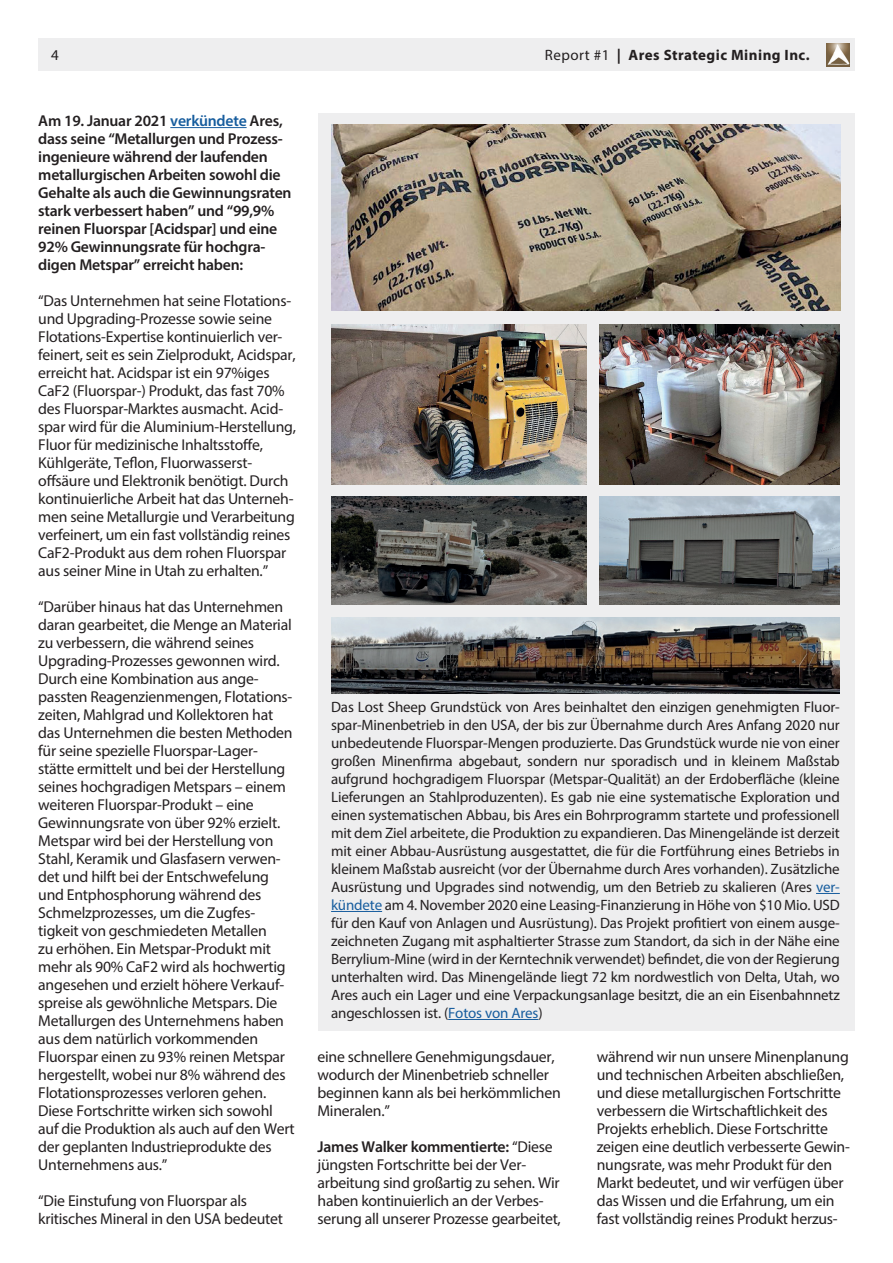
<style>
.page{position:relative;width:893px;height:1263px;background:#fff}
.page>*{position:absolute;margin:0;border:0;box-sizing:border-box;transform-origin:0 0}
.t1{font:15.75px/18px "Myriad Pro";letter-spacing:-.015em;color:#231f20}
.t2{font:600 15.75px/18px "Myriad Pro";letter-spacing:-.015em;color:#231f20}
.t3{font:15px/18px "Myriad Pro";letter-spacing:-.01em;color:#231f20;text-align:justify}
.t4{font:700 15px "Myriad Pro";letter-spacing:.03em;color:#231f20}
.s1{font-weight:400}
.s2{color:#175d9e}
.s3{font-weight:600}
</style>
<div class="page">
<hr style="left:170px;top:127px;width:77px;height:1px;background:#175d9e">
<div style="left:38px;top:38px;width:817px;height:33px;background:#eeeeef"></div>
<img style="left:827px;top:43px;width:22px;height:23px">
<div style="left:319px;top:113px;width:536px;height:918px;background:#eeeeef"></div>
<img style="left:331px;top:125px;width:510px;height:186px">
<img style="left:331px;top:324px;width:255px;height:160px">
<img style="left:600px;top:324px;width:240px;height:160px">
<img style="left:600px;top:497px;width:240px;height:108px">
<img style="left:331px;top:497px;width:255px;height:108px">
<svg style="left:816px;top:893px;width:24px;height:1px"></svg>
<hr style="left:331px;top:911px;width:51px;height:1px;background:#175d9e">
<hr style="left:448px;top:1019px;width:90px;height:1px;background:#175d9e">
<img style="left:331px;top:618px;width:509px;height:76px">
<p class="t3" style="left:51px;top:46px;width:9px">4</p>
<p class="t4" style="left:545px;top:47px;width:266px"><span class="s1">Report #1</span> | Ares Strategic Mining Inc.</p>
<p class="t2" style="left:38px;top:111px;width:255px">Am 19. Januar 2021 <span class="s2">verkündete</span> Ares, dass seine “Metallurgen und Prozess&shy;ingenieure während der laufenden metallurgischen Arbeiten sowohl die Gehalte als auch die Gewinnungsraten stark verbessert haben” und “99,9% reinen Fluorspar [Acidspar] und eine 92% Gewinnungsrate für hochgra&shy;digen Metspar” erreicht haben:</p>
<p class="t1" style="left:38px;top:291px;width:259px">“Das Unternehmen hat seine Flotations&shy;und Upgrading-Prozesse sowie seine Flotations-Expertise kontinuierlich ver&shy;feinert, seit es sein Zielprodukt, Acidspar, erreicht hat. Acidspar ist ein 97%iges CaF2 (Fluorspar-) Produkt, das fast 70% des Fluorspar-Marktes ausmacht. Acid&shy;spar wird für die Aluminium-Herstellung, Fluor für medizinische Inhaltsstoffe, Kühlgeräte, Teflon, Fluorwasserst&shy;offsäure und Elektronik benötigt. Durch kontinuierliche Arbeit hat das Unterneh&shy;men seine Metallurgie und Verarbeitung verfeinert, um ein fast vollständig reines CaF2-Produkt aus dem rohen Fluorspar aus seiner Mine in Utah zu erhalten.”</p>
<p class="t1" style="left:38px;top:598px;width:258px">“Darüber hinaus hat das Unternehmen daran gearbeitet, die Menge an Material zu verbessern, die während seines Upgrading-Prozesses gewonnen wird.<br>Durch eine Kombination aus ange&shy;passten Reagenzienmengen, Flotations&shy;zeiten, Mahlgrad und Kollektoren hat das Unternehmen die besten Methoden für seine spezielle Fluorspar-Lager&shy;stätte ermittelt und bei der Herstellung seines hochgradigen Metspars – einem weiteren Fluorspar-Produkt – eine Gewinnungsrate von über 92% erzielt.<br>Metspar wird bei der Herstellung von Stahl, Keramik und Glasfasern verwen&shy;det und hilft bei der Entschwefelung und Entphosphorung während des Schmelzprozesses, um die Zugfes&shy;tigkeit von geschmiedeten Metallen<br>zu erhöhen. Ein Metspar-Produkt mit mehr als 90% CaF2 wird als hochwertig angesehen und erzielt höhere Verkauf&shy;spreise als gewöhnliche Metspars. Die Metallurgen des Unternehmens haben aus dem natürlich vorkommenden Fluorspar einen zu 93% reinen Metspar hergestellt, wobei nur 8% während des Flotationsprozesses verloren gehen.<br>Diese Fortschritte wirken sich sowohl auf die Produktion als auch auf den Wert der geplanten Industrieprodukte des Unternehmens aus.”</p>
<p class="t1" style="left:38px;top:1192px;width:246px">“Die Einstufung von Fluorspar als kritisches Mineral in den USA bedeutet</p>
<p class="t3" style="left:331px;top:698px;width:510px">Das Lost Sheep Grundstück von Ares beinhaltet den einzigen genehmigten Fluor&shy;spar-Minenbetrieb in den USA, der bis zur Übernahme durch Ares Anfang 2020 nur unbedeutende Fluorspar-Mengen produzierte. Das Grundstück wurde nie von einer großen Minenfirma abgebaut, sondern nur sporadisch und in kleinem Maßstab aufgrund hochgradigem Fluorspar (Metspar-Qualität) an der Erdoberfläche (kleine Lieferungen an Stahlproduzenten). Es gab nie eine systematische Exploration und einen systematischen Abbau, bis Ares ein Bohrprogramm startete und professionell mit dem Ziel arbeitete, die Produktion zu expandieren. Das Minengelände ist derzeit mit einer Abbau-Ausrüstung ausgestattet, die für die Fortführung eines Betriebs in kleinem Maßstab ausreicht (vor der Übernahme durch Ares vorhanden). Zusätzliche Ausrüstung und Upgrades sind notwendig, um den Betrieb zu skalieren (Ares <span class="s2">ver&shy;kündete</span> am 4. November 2020 eine Leasing-Finanzierung in Höhe von $10 Mio. USD für den Kauf von Anlagen und Ausrüstung). Das Projekt profitiert von einem ausge&shy;zeichneten Zugang mit asphaltierter Strasse zum Standort, da sich in der Nähe eine Berrylium-Mine (wird in der Kerntechnik verwendet) befindet, die von der Regierung unterhalten wird. Das Minengelände liegt 72 km nordwestlich von Delta, Utah, wo Ares auch ein Lager und eine Verpackungsanlage besitzt, die an ein Eisenbahnnetz angeschlossen ist. (<span class="s2">Fotos von Ares</span>)</p>
<p class="t1" style="left:317px;top:1048px;width:245px">eine schnellere Genehmigungsdauer, wodurch der Minenbetrieb schneller beginnen kann als bei herkömmlichen<br>Mineralen.”</p>
<p class="t1" style="left:317px;top:1138px;width:245px"><span class="s3">James Walker kommentierte:</span> “Diese jüngsten Fortschritte bei der Ver&shy;arbeitung sind großartig zu sehen. Wir haben kontinuierlich an der Verbes&shy;serung all unserer Prozesse gearbeitet,</p>
<p class="t1" style="left:597px;top:1048px;width:255px">während wir nun unsere Minenplanung und technischen Arbeiten abschließen, und diese metallurgischen Fortschritte verbessern die Wirtschaftlichkeit des Projekts erheblich. Diese Fortschritte zeigen eine deutlich verbesserte Gewin&shy;nungsrate, was mehr Produkt für den Markt bedeutet, und wir verfügen über das Wissen und die Erfahrung, um ein fast vollständig reines Produkt herzus-</p>
</div>
